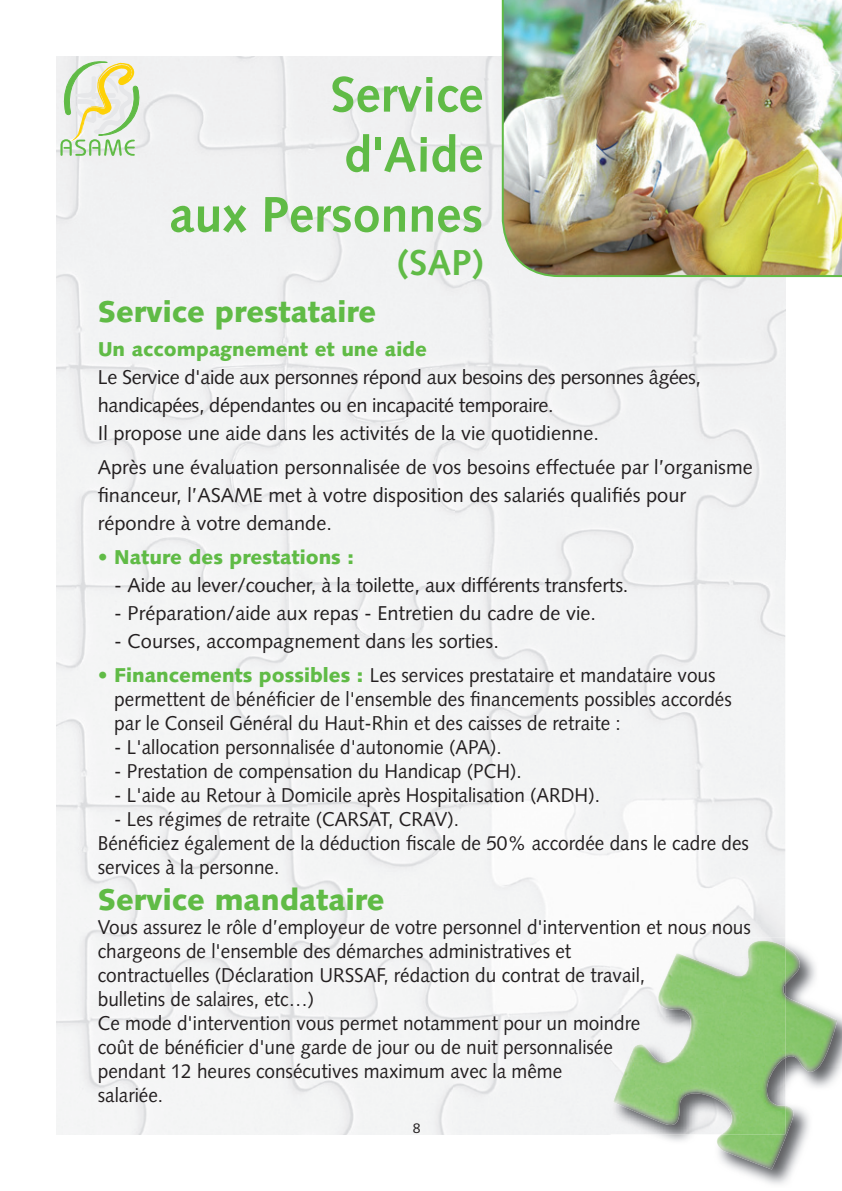
<style>
.page{position:relative;width:842px;height:1191px;background:#fff}
.page>*{position:absolute;margin:0;border:0;box-sizing:border-box;transform-origin:0 0}
.t1{font:700 50px/60px "Syntax";color:#60bb46;text-align:right}
.t2{font:700 36px "Syntax";color:#60bb46}
.t3{font:900 30px "Syntax";color:#60bb46}
.t4{font:20px/24px "Syntax";color:#231f20;scale:.95 1}
.t5{font:20px/28px "Syntax";color:#231f20}
.t6{font:20px/28px "Syntax";letter-spacing:-.02em;color:#231f20}
.t7{font:900 20px "Syntax";color:#60bb46}
.t8{font:14px "Syntax";color:#231f20}
.s1{font-weight:900;color:#60bb46}
</style>
<div class="page">
<div style="left:57px;top:57px;width:397px;height:1077px;background:#f3f4f4"></div>
<img style="left:454px;top:57px;width:331px;height:933px">
<div style="left:454px;top:990px;width:156px;height:144px;background:#f2f3f4"></div>
<svg style="left:60px;top:61px;width:79px;height:95px"></svg>
<img style="left:653px;top:941px;width:189px;height:243px">
<img style="left:610px;top:937px;width:175px;height:197px">
<img style="left:717px;top:946px;width:120px;height:223px">
<img style="left:613px;top:940px;width:172px;height:194px">
<img style="left:501px;top:0;width:341px;height:278px">
<h1 class="t1" style="left:169px;top:65px;width:315px">Service<br>d'Aide<br>aux Personnes</h1>
<h2 class="t2" style="left:397px;top:242px;width:88px">(SAP)</h2>
<h3 class="t3" style="left:98px;top:293px;width:280px">Service prestataire</h3>
<p class="t7" style="left:98px;top:337px;width:331px">Un accompagnement et une aide</p>
<p class="t6" style="left:98px;top:363px;width:605px">Le Service d'aide aux personnes répond aux besoins des personnes âgées, handicapées, dépendantes ou en incapacité temporaire.<br>Il propose une aide dans les activités de la vie quotidienne.</p>
<p class="t5" style="left:98px;top:453px;width:656px">Après une évaluation personnalisée de vos besoins effectuée par l’organisme financeur, l’ASAME met à votre disposition des salariés qualifiés pour répondre à votre demande.</p>
<p class="t7" style="left:98px;top:545px;width:258px">• Nature des prestations :</p>
<p class="t5" style="left:114px;top:571px;width:516px">- Aide au lever/coucher, à la toilette, aux différents transferts.</p>
<p class="t5" style="left:114px;top:599px;width:483px">- Préparation/aide aux repas - Entretien du cadre de vie.</p>
<p class="t5" style="left:114px;top:627px;width:386px">- Courses, accompagnement dans les sorties.</p>
<p class="t4" style="left:114px;top:663px;width:651px;text-indent:-16px"><span class="s1">• Financements possibles :</span> Les services prestataire et mandataire vous permettent de bénéficier de l'ensemble des financements possibles accordés par le Conseil Général du Haut-Rhin et des caisses de retraite :</p>
<p class="t4" style="left:114px;top:735px;width:409px">- L'allocation personnalisée d'autonomie (APA).</p>
<p class="t4" style="left:114px;top:759px;width:430px">- Prestation de compensation du Handicap (PCH).</p>
<p class="t4" style="left:114px;top:783px;width:513px">- L'aide au Retour à Domicile après Hospitalisation (ARDH).</p>
<p class="t4" style="left:98px;top:807px;width:687px;text-indent:16px">- Les régimes de retraite (CARSAT, CRAV).<br>Bénéficiez également de la déduction fiscale de 50% accordée dans le cadre des services à la personne.</p>
<h3 class="t3" style="left:98px;top:881px;width:288px">Service mandataire</h3>
<p class="t4" style="left:98px;top:915px;width:689px">Vous assurez le rôle d’employeur de votre personnel d'intervention et nous nous chargeons de l'ensemble des démarches administratives et<br>contractuelles (Déclaration URSSAF, rédaction du contrat de travail,<br>bulletins de salaires, etc…)<br>Ce mode d'intervention vous permet notamment pour un moindre<br>coût de bénéficier d'une garde de jour ou de nuit personnalisée<br>pendant 12 heures consécutives maximum avec la même<br>salariée.</p>
<p class="t8" style="left:413px;top:1120px;width:9px">8</p>
</div>
